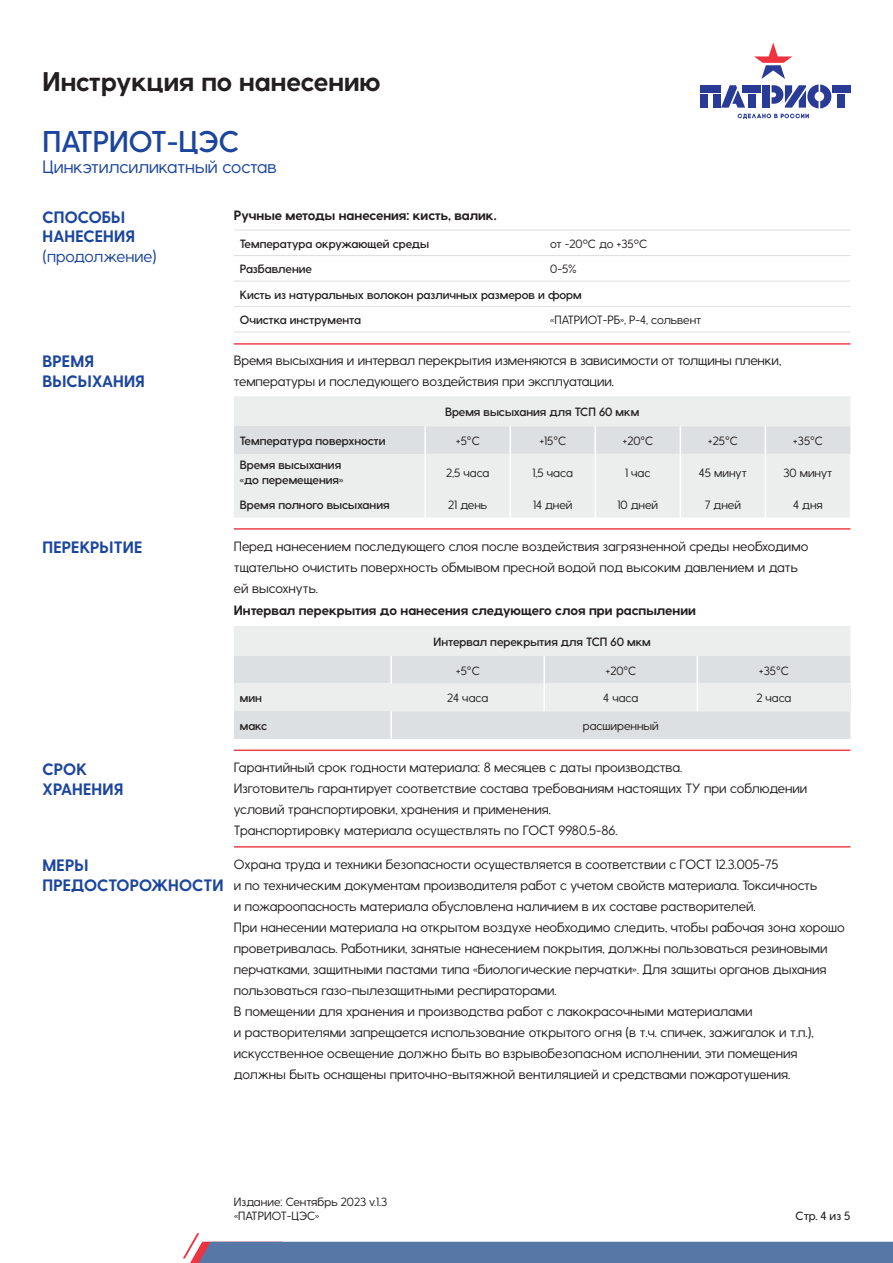
<style>
.page{position:relative;width:893px;height:1263px;background:#fff}
.page>*{position:absolute;margin:0;border:0;box-sizing:border-box;transform-origin:0 0}
.t1{font:600 30px "Greycliff CF";color:#1c469d}
.t2{font:700 27px "Greycliff CF";color:#231f20}
.t3{font:18px "Greycliff CF";color:#1c469d}
.t4{font:700 16.5px/19.8px "Greycliff CF";letter-spacing:.01em;color:#1c469d}
.t5{font:16.5px "Greycliff CF";letter-spacing:-.005em;color:#1c469d}
.t6{font:13.5px/21px "Greycliff CF";color:#231f20}
.t7{font:700 13.5px "Greycliff CF";color:#231f20}
.t8{font:600 12px/14.4px "Greycliff CF";color:#231f20}
.t9{font:12px "Greycliff CF";color:#231f20}
.t10{font:500 12px "Greycliff CF";color:#231f20}
</style>
<div class="page">
<svg style="left:738px;top:114px;width:71px;height:5px"></svg>
<div style="left:700px;top:85px;width:20px;height:7px;background:#293b97"></div>
<div style="left:713px;top:94px;width:7px;height:14px;background:#293b97"></div>
<div style="left:700px;top:94px;width:7px;height:14px;background:#293b97"></div>
<svg style="left:721px;top:85px;width:24px;height:23px"></svg>
<div style="left:748px;top:94px;width:7px;height:14px;background:#293b97"></div>
<div style="left:742px;top:85px;width:19px;height:7px;background:#293b97"></div>
<div style="left:837px;top:94px;width:8px;height:14px;background:#293b97"></div>
<div style="left:832px;top:85px;width:18px;height:7px;background:#293b97"></div>
<svg style="left:754px;top:43px;width:77px;height:65px"></svg>
<hr style="left:234px;top:528px;width:616px;height:2px;background:#ee414d">
<hr style="left:234px;top:749px;width:616px;height:2px;background:#ee414d">
<hr style="left:234px;top:846px;width:616px;height:2px;background:#ee414d">
<div style="left:234px;top:396px;width:616px;height:94px;background:#ebeeed"></div>
<div style="left:234px;top:426px;width:191px;height:28px;background:#dde0e2"></div>
<hr style="left:424px;top:426px;width:2px;height:28px;background:#fff">
<div style="left:426px;top:426px;width:424px;height:28px;background:#dde0e2"></div>
<hr style="left:424px;top:454px;width:2px;height:36px;background:#fff">
<hr style="left:509px;top:454px;width:2px;height:36px;background:#fff">
<hr style="left:595px;top:454px;width:1px;height:36px;background:#fff">
<hr style="left:680px;top:454px;width:1px;height:36px;background:#fff">
<hr style="left:765px;top:454px;width:1px;height:36px;background:#fff">
<div style="left:234px;top:490px;width:616px;height:27px;background:#ebeeed"></div>
<div style="left:234px;top:626px;width:616px;height:30px;background:#ebeeed"></div>
<div style="left:234px;top:656px;width:616px;height:83px;background:#dde0e2"></div>
<div style="left:234px;top:684px;width:157px;height:27px;background:#ebeeed"></div>
<div style="left:234px;top:711px;width:157px;height:28px;background:#dde0e2"></div>
<hr style="left:390px;top:656px;width:2px;height:28px;background:#fff">
<svg style="left:391px;top:656px;width:459px;height:55px;background:#e4e7e7"></svg>
<hr style="left:390px;top:711px;width:2px;height:28px;background:#fff">
<hr style="left:234px;top:230px;width:310px;height:1px;background:#dddddb">
<hr style="left:544px;top:230px;width:306px;height:1px;background:#dddddb">
<hr style="left:234px;top:255px;width:310px;height:1px;background:#dddddb">
<hr style="left:544px;top:255px;width:306px;height:1px;background:#dddddb">
<hr style="left:234px;top:281px;width:310px;height:1px;background:#dddddb">
<hr style="left:544px;top:281px;width:306px;height:1px;background:#dddddb">
<hr style="left:234px;top:306px;width:310px;height:1px;background:#dddddb">
<hr style="left:544px;top:306px;width:306px;height:1px;background:#dddddb">
<hr style="left:234px;top:332px;width:310px;height:1px;background:#dddddb">
<hr style="left:544px;top:332px;width:306px;height:1px;background:#dddddb">
<hr style="left:234px;top:343px;width:616px;height:2px;background:#ee414d">
<svg style="left:183px;top:1233px;width:710px;height:30px"></svg>
<p class="t2" style="left:43px;top:66px;width:340px">Инструкция по нанесению</p>
<p class="t1" style="left:43px;top:123px;width:198px">ПАТРИОТ-ЦЭС</p>
<p class="t3" style="left:43px;top:156px;width:236px">Цинкэтилсиликатный состав</p>
<p class="t4" style="left:43px;top:207px;width:94px">СПОСОБЫ<br>НАНЕСЕНИЯ</p>
<p class="t5" style="left:43px;top:247px;width:115px">(продолжение)</p>
<p class="t7" style="left:234px;top:207px;width:264px">Ручные методы нанесения: кисть, валик.</p>
<p class="t8" style="left:240px;top:236px;width:191px">Температура окружающей среды</p>
<p class="t9" style="left:550px;top:236px;width:98px">от -20ºС до +35ºС</p>
<p class="t8" style="left:240px;top:262px;width:74px">Разбавление</p>
<p class="t9" style="left:550px;top:262px;width:28px">0-5%</p>
<p class="t8" style="left:240px;top:287px;width:343px">Кисть из натуральных волокон различных размеров и форм</p>
<p class="t8" style="left:240px;top:313px;width:123px">Очистка инструмента</p>
<p class="t9" style="left:550px;top:313px;width:153px">«ПАТРИОТ-РБ», Р-4, сольвент</p>
<p class="t4" style="left:43px;top:351px;width:104px">ВРЕМЯ<br>ВЫСЫХАНИЯ</p>
<p class="t6" style="left:234px;top:349px;width:549px">Время высыхания и интервал перекрытия изменяются в зависимости от толщины пленки, температуры и последующего воздействия при эксплуатации.</p>
<p class="t8" style="left:445px;top:405px;width:196px">Время высыхания для ТСП 60 мкм</p>
<p class="t8" style="left:240px;top:433px;width:147px">Температура поверхности</p>
<p class="t9" style="left:456px;top:434px;width:25px">+5°С</p>
<p class="t9" style="left:539px;top:434px;width:28px">+15°С</p>
<p class="t9" style="left:622px;top:434px;width:32px">+20°С</p>
<p class="t9" style="left:708px;top:434px;width:31px">+25°С</p>
<p class="t9" style="left:793px;top:434px;width:31px">+35°С</p>
<p class="t8" style="left:240px;top:458px;width:105px">Время высыхания «до перемещения»</p>
<p class="t9" style="left:446px;top:465px;width:45px">2,5 часа</p>
<p class="t9" style="left:533px;top:465px;width:42px">1,5 часа</p>
<p class="t9" style="left:625px;top:465px;width:27px">1 час</p>
<p class="t9" style="left:699px;top:465px;width:49px">45 минут</p>
<p class="t9" style="left:783px;top:465px;width:51px">30 минут</p>
<p class="t8" style="left:240px;top:497px;width:151px">Время полного высыхания</p>
<p class="t9" style="left:448px;top:497px;width:41px">21 день</p>
<p class="t9" style="left:533px;top:497px;width:41px">14 дней</p>
<p class="t9" style="left:617px;top:497px;width:42px">10 дней</p>
<p class="t9" style="left:705px;top:497px;width:38px">7 дней</p>
<p class="t9" style="left:793px;top:497px;width:31px">4 дня</p>
<p class="t4" style="left:43px;top:538px;width:101px">ПЕРЕКРЫТИЕ</p>
<p class="t6" style="left:234px;top:536px;width:576px">Перед нанесением последующего слоя после воздействия загрязненной среды необходимо тщательно очистить поверхность обмывом пресной водой под высоким давлением и дать ей высохнуть.</p>
<p class="t7" style="left:234px;top:602px;width:463px">Интервал перекрытия до нанесения следующего слоя при распылении</p>
<p class="t8" style="left:434px;top:634px;width:219px">Интервал перекрытия для ТСП 60 мкм</p>
<p class="t9" style="left:456px;top:663px;width:25px">+5°С</p>
<p class="t9" style="left:605px;top:663px;width:32px">+20°С</p>
<p class="t9" style="left:759px;top:663px;width:31px">+35°С</p>
<p class="t8" style="left:240px;top:691px;width:23px">мин</p>
<p class="t9" style="left:447px;top:691px;width:43px">24 часа</p>
<p class="t9" style="left:603px;top:691px;width:37px">4 часа</p>
<p class="t9" style="left:756px;top:691px;width:37px">2 часа</p>
<p class="t8" style="left:240px;top:718px;width:29px">макс</p>
<p class="t9" style="left:583px;top:719px;width:77px">расширенный</p>
<p class="t4" style="left:43px;top:759px;width:82px">СРОК<br>ХРАНЕНИЯ</p>
<p class="t6" style="left:234px;top:757px;width:450px">Гарантийный срок годности материала: 8 месяцев с даты производства.</p>
<p class="t6" style="left:234px;top:778px;width:575px">Изготовитель гарантирует соответствие состава требованиям настоящих ТУ при соблюдении условий транспортировки, хранения и применения.</p>
<p class="t6" style="left:234px;top:820px;width:385px">Транспортировку материала осуществлять по ГОСТ 9980.5-86.</p>
<p class="t4" style="left:43px;top:856px;width:47px">МЕРЫ</p>
<p class="t4" style="left:43px;top:876px;width:182px">ПРЕДОСТОРОЖНОСТИ</p>
<p class="t6" style="left:234px;top:854px;width:585px">Охрана труда и техники безопасности осуществляется в соответствии с ГОСТ 12.3.005-75<br>и по техническим документам производителя работ с учетом свойств материала. Токсичность и пожароопасность материала обусловлена наличием в их составе растворителей.</p>
<p class="t6" style="left:234px;top:917px;width:612px">При нанесении материала на открытом воздухе необходимо следить, чтобы рабочая зона хорошо проветривалась. Работники, занятые нанесением покрытия, должны пользоваться резиновыми перчатками, защитными пастами типа «биологические перчатки». Для защиты органов дыхания пользоваться газо-пылезащитными респираторами.</p>
<p class="t6" style="left:234px;top:1001px;width:581px">В помещении для хранения и производства работ с лакокрасочными материалами<br>и растворителями запрещается использование открытого огня (в т.ч. спичек, зажигалок и т.п.), искусственное освещение должно быть во взрывобезопасном исполнении, эти помещения должны быть оснащены приточно-вытяжной вентиляцией и средствами пожаротушения.</p>
<p class="t9" style="left:234px;top:1194px;width:155px">Издание: Сентябрь 2023 v.1.3</p>
<p class="t9" style="left:234px;top:1209px;width:87px">«ПАТРИОТ-ЦЭС»</p>
<p class="t10" style="left:796px;top:1209px;width:56px">Стр. 4 из 5</p>
</div>
